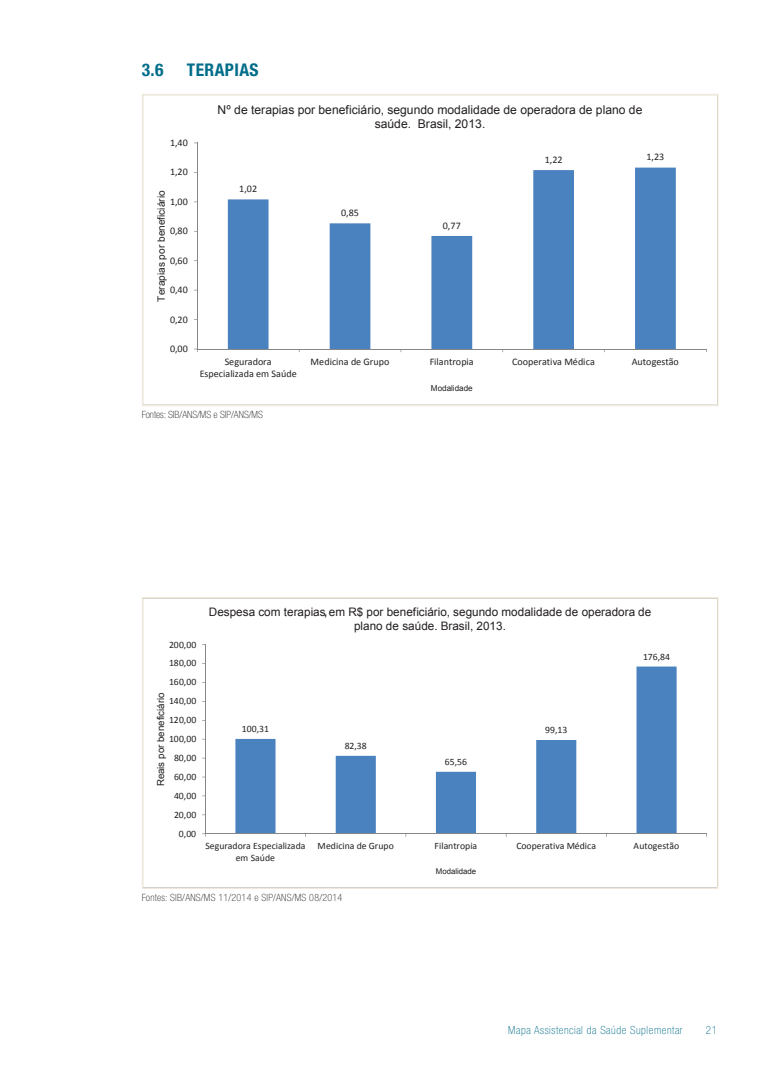
<style>
.page{position:relative;width:780px;height:1088px;background:#fff}
.page>*{position:absolute;margin:0;border:0;box-sizing:border-box;transform-origin:0 0}
.t1{font:700 condensed 17.5px "Helvetica Neue";letter-spacing:.025em;color:#006d89}
.t2{font:12.12px/13.9px "Arial";color:#231f20;text-align:center}
.t3{font:11.75px/13.5px "Arial";color:#231f20;text-align:center}
.t4{font:100 condensed 11.25px "Helvetica Neue";letter-spacing:.05em;color:#006d89}
.t5{font:10.12px/12.2px "Calibri";color:#231f20;text-align:center}
.t6{font:10.12px "Arial";color:#231f20}
.t7{font:100 condensed 10px "Helvetica Neue";letter-spacing:.025em;color:#231f20}
.t8{font:100 condensed 10px "Helvetica Neue";color:#231f20}
.t9{font:700 condensed 10px "Helvetica Neue";color:#231f20}
.t10{font:9.75px/11.9px "Calibri";color:#231f20;text-align:center}
.t11{font:9.75px "Arial";letter-spacing:-.005em;color:#231f20}
.t12{font:8.12px "Arial";color:#231f20}
.t13{font:7.88px "Arial";letter-spacing:-.005em;color:#231f20}
</style>
<div class="page">
<svg style="left:194px;top:142px;width:513px;height:211px"></svg>
<svg style="left:202px;top:644px;width:505px;height:193px"></svg>
<div style="left:142px;top:597px;width:576px;height:292px;border:1px solid #f2e9da"></div>
<h1 class="t1" style="left:142px;top:59px;width:23px">3.6</h1>
<h1 class="t1" style="left:187px;top:59px;width:73px">TERAPIAS</h1>
<p class="t5" style="left:170px;top:136px;width:19px">1,40</p>
<p class="t5" style="left:170px;top:166px;width:19px">1,20</p>
<p class="t6" style="left:155px;top:301px;width:112px;rotate:-90deg">Terapias por beneficiário</p>
<p class="t5" style="left:170px;top:195px;width:19px">1,00</p>
<p class="t5" style="left:170px;top:225px;width:19px">0,80</p>
<p class="t5" style="left:170px;top:254px;width:19px">0,60</p>
<p class="t5" style="left:170px;top:284px;width:19px">0,40</p>
<p class="t5" style="left:170px;top:313px;width:19px">0,20</p>
<p class="t5" style="left:170px;top:342px;width:19px">0,00</p>
<p class="t2" style="left:218px;top:103px;width:426px">Nº de terapias por beneficiário, segundo modalidade de operadora de plano de saúde. Brasil, 2013.</p>
<p class="t5" style="left:239px;top:183px;width:19px">1,02</p>
<p class="t5" style="left:341px;top:207px;width:19px">0,85</p>
<p class="t5" style="left:443px;top:219px;width:19px">0,77</p>
<p class="t5" style="left:544px;top:153px;width:19px">1,22</p>
<p class="t5" style="left:646px;top:151px;width:19px">1,23</p>
<p class="t5" style="left:200px;top:356px;width:98px">Seguradora<br>Especializada em Saúde</p>
<p class="t5" style="left:310px;top:356px;width:80px">Medicina de Grupo</p>
<p class="t5" style="left:429px;top:356px;width:46px">Filantropia</p>
<p class="t5" style="left:512px;top:356px;width:84px">Cooperativa Médica</p>
<p class="t5" style="left:631px;top:356px;width:49px">Autogestão</p>
<p class="t12" style="left:431px;top:383px;width:43px">Modalidade</p>
<p class="t8" style="left:142px;top:409px;width:122px">Fontes: SIB/ANS/MS e SIP/ANS/MS</p>
<p class="t10" style="left:169px;top:638px;width:29px">200,00</p>
<p class="t10" style="left:169px;top:657px;width:29px">180,00</p>
<p class="t10" style="left:169px;top:676px;width:29px">160,00</p>
<p class="t11" style="left:154px;top:786px;width:96px;rotate:-90deg">Reais por beneficiário</p>
<p class="t10" style="left:169px;top:695px;width:29px">140,00</p>
<p class="t10" style="left:169px;top:714px;width:29px">120,00</p>
<p class="t10" style="left:169px;top:733px;width:29px">100,00</p>
<p class="t10" style="left:174px;top:752px;width:24px">80,00</p>
<p class="t10" style="left:174px;top:771px;width:24px">60,00</p>
<p class="t10" style="left:174px;top:789px;width:24px">40,00</p>
<p class="t10" style="left:174px;top:808px;width:24px">20,00</p>
<p class="t10" style="left:179px;top:827px;width:19px">0,00</p>
<p class="t3" style="left:209px;top:606px;width:444px">Despesa com terapias em R$ por beneficiário, segundo modalidade de operadora de plano de saúde. Brasil, 2013.</p>
<p class="t9" style="left:324px;top:607px;width:4px">,</p>
<p class="t10" style="left:242px;top:723px;width:29px">100,31</p>
<p class="t10" style="left:344px;top:740px;width:24px">82,38</p>
<p class="t10" style="left:445px;top:756px;width:24px">65,56</p>
<p class="t10" style="left:545px;top:724px;width:24px">99,13</p>
<p class="t10" style="left:643px;top:650px;width:29px">176,84</p>
<p class="t10" style="left:205px;top:840px;width:102px">Seguradora Especializada em Saúde</p>
<p class="t10" style="left:317px;top:840px;width:78px">Medicina de Grupo</p>
<p class="t10" style="left:434px;top:840px;width:44px">Filantropia</p>
<p class="t10" style="left:516px;top:840px;width:81px">Cooperativa Médica</p>
<p class="t10" style="left:633px;top:840px;width:47px">Autogestão</p>
<p class="t13" style="left:436px;top:866px;width:42px">Modalidade</p>
<p class="t7" style="left:142px;top:892px;width:202px">Fontes: SIB/ANS/MS 11/2014 e SIP/ANS/MS 08/2014</p>
<p class="t4" style="left:508px;top:1024px;width:176px">Mapa Assistencial da Saúde Suplementar</p>
<p class="t4" style="left:705px;top:1024px;width:13px">21</p>
</div>
